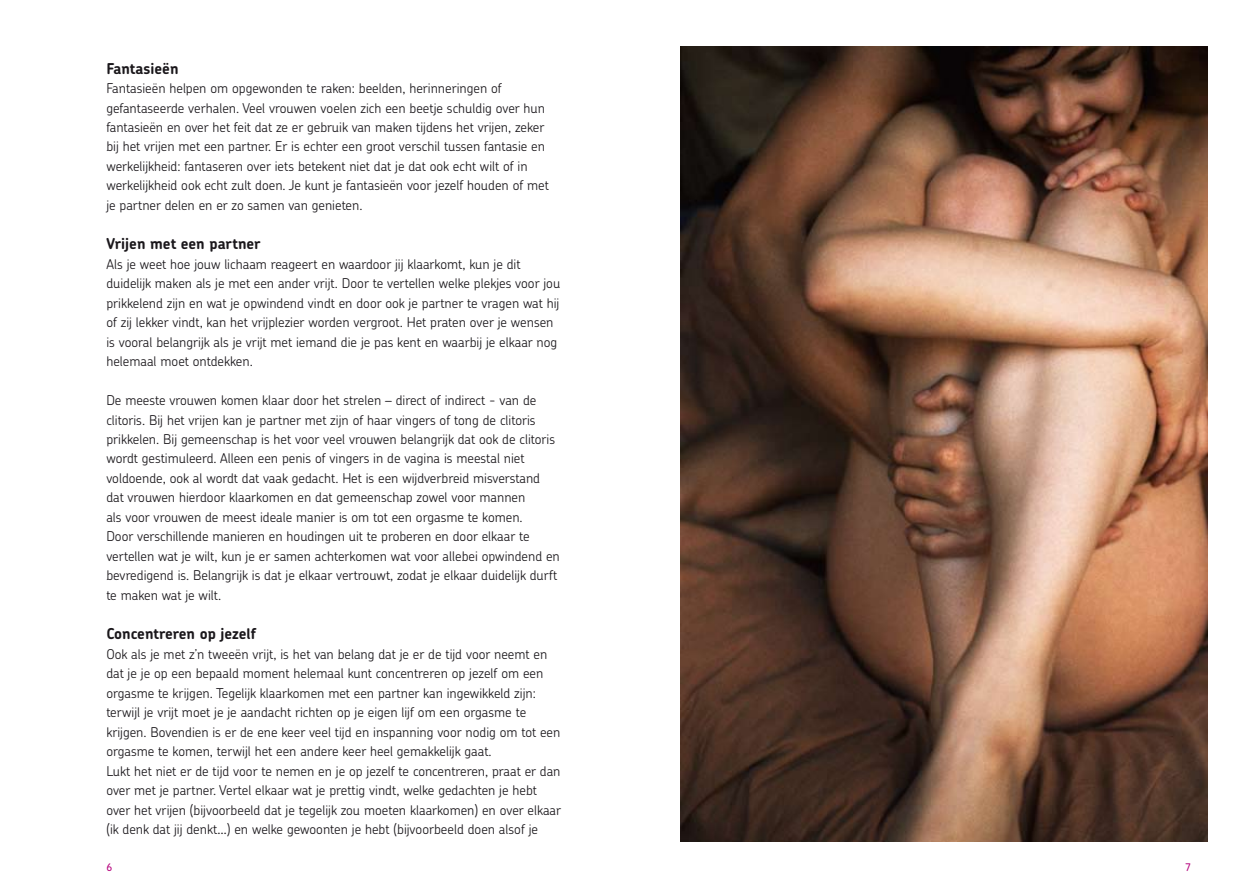
<style>
.page{position:relative;width:1259px;height:893px;background:#fff}
.page>*{position:absolute;margin:0;border:0;box-sizing:border-box;transform-origin:0 0}
.t1{font:700 15px "Chevin Std";color:#1a171b}
.t2{font:300 13.5px/19.5px "Chevin Std";color:#1a171b}
.t3{font:500 10.5px "Chevin Std";color:#b5007c}
</style>
<div class="page">
<img style="left:680px;top:46px;width:528px;height:796px">
<p class="t1" style="left:106px;top:58px;width:74px">Fantasieën</p>
<p class="t2" style="left:106px;top:78px;width:444px">Fantasieën helpen om opgewonden te raken: beelden, herinneringen of gefantaseerde verhalen. Veel vrouwen voelen zich een beetje schuldig over hun fantasieën en over het feit dat ze er gebruik van maken tijdens het vrijen, zeker bij het vrijen met een partner. Er is echter een groot verschil tussen fantasie en werkelijkheid: fantaseren over iets betekent niet dat je dat ook echt wilt of in werkelijkheid ook echt zult doen. Je kunt je fantasieën voor jezelf houden of met je partner delen en er zo samen van genieten.</p>
<p class="t1" style="left:106px;top:234px;width:156px">Vrijen met een partner</p>
<p class="t2" style="left:106px;top:253px;width:455px">Als je weet hoe jouw lichaam reageert en waardoor jij klaarkomt, kun je dit duidelijk maken als je met een ander vrijt. Door te vertellen welke plekjes voor jou prikkelend zijn en wat je opwindend vindt en door ook je partner te vragen wat hij of zij lekker vindt, kan het vrijplezier worden vergroot. Het praten over je wensen is vooral belangrijk als je vrijt met iemand die je pas kent en waarbij je elkaar nog helemaal moet ontdekken.</p>
<p class="t2" style="left:106px;top:390px;width:455px">De meeste vrouwen komen klaar door het strelen – direct of indirect - van de clitoris. Bij het vrijen kan je partner met zijn of haar vingers of tong de clitoris prikkelen. Bij gemeenschap is het voor veel vrouwen belangrijk dat ook de clitoris wordt gestimuleerd. Alleen een penis of vingers in de vagina is meestal niet voldoende, ook al wordt dat vaak gedacht. Het is een wijdverbreid misverstand dat vrouwen hierdoor klaarkomen en dat gemeenschap zowel voor mannen<br>als voor vrouwen de meest ideale manier is om tot een orgasme te komen.<br>Door verschillende manieren en houdingen uit te proberen en door elkaar te vertellen wat je wilt, kun je er samen achterkomen wat voor allebei opwindend en bevredigend is. Belangrijk is dat je elkaar vertrouwt, zodat je elkaar duidelijk durft te maken wat je wilt.</p>
<p class="t1" style="left:106px;top:624px;width:151px">Concentreren op jezelf</p>
<p class="t2" style="left:106px;top:643px;width:456px">Ook als je met z’n tweeën vrijt, is het van belang dat je er de tijd voor neemt en dat je je op een bepaald moment helemaal kunt concentreren op jezelf om een orgasme te krijgen. Tegelijk klaarkomen met een partner kan ingewikkeld zijn: terwijl je vrijt moet je je aandacht richten op je eigen lijf om een orgasme te krijgen. Bovendien is er de ene keer veel tijd en inspanning voor nodig om tot een orgasme te komen, terwijl het een andere keer heel gemakkelijk gaat.<br>Lukt het niet er de tijd voor te nemen en je op jezelf te concentreren, praat er dan over met je partner. Vertel elkaar wat je prettig vindt, welke gedachten je hebt over het vrijen (bijvoorbeeld dat je tegelijk zou moeten klaarkomen) en over elkaar (ik denk dat jij denkt…) en welke gewoonten je hebt (bijvoorbeeld doen alsof je</p>
<p class="t3" style="left:106px;top:861px;width:7px">6</p>
<p class="t3" style="left:1185px;top:861px;width:7px">7</p>
</div>
